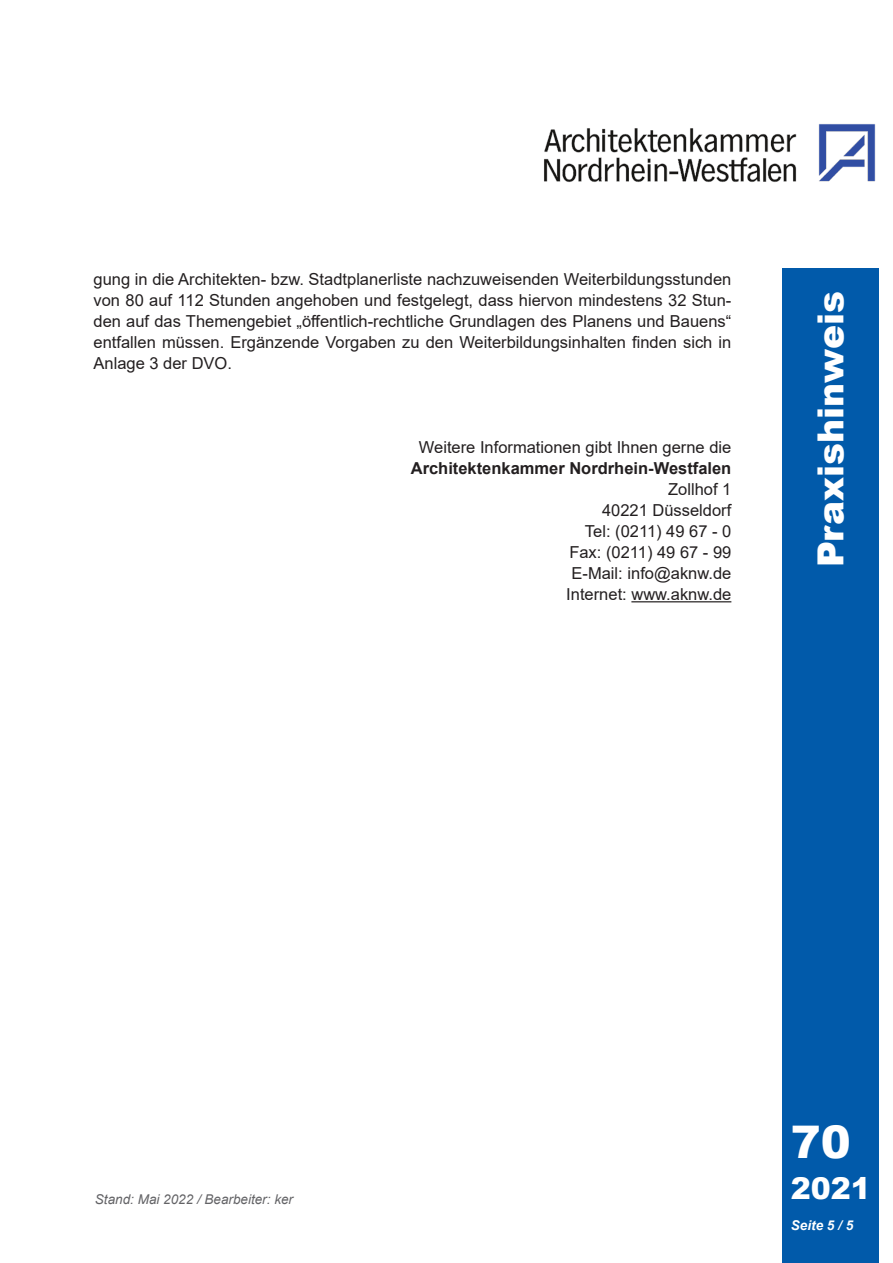
<style>
.page{position:relative;width:893px;height:1263px;background:#fff}
.page>*{position:absolute;margin:0;border:0;box-sizing:border-box;transform-origin:0 0}
.t1{font:900 45px "Arial";color:#fff}
.t2{font:900 36px "Arial";color:#fff}
.t3{font:900 30px "Arial";color:#fff}
.Fließtext{font:16.5px/21px "Arial";color:#231f20;text-align:justify}
.Letzter_Absatz_Info{font:16.5px "Arial";color:#231f20}
.Letzter_Absatz_Info-2{font:700 16.5px "Arial";color:#231f20}
.t4{font:italic 13.5px "Arial";color:#636366}
.t5{font:italic 700 13.5px "Arial";color:#fff}
</style>
<div class="page">
<img style="left:544px;top:124px;width:332px;height:58px">
<div style="left:782px;top:268px;width:96px;height:995px;background:#015aaa"></div>
<hr style="left:631px;top:601px;width:100px;height:1px;background:#231f20">
<p class="Fließtext" style="left:94px;top:269px;width:639px">gung in die Architekten- bzw. Stadtplanerliste nachzuweisenden Weiterbildungsstunden von 80 auf 112 Stunden angehoben und festgelegt, dass hiervon mindestens 32 Stun&shy;den auf das Themengebiet „öffentlich-rechtliche Grundlagen des Planens und Bauens“ entfallen müssen. Ergänzende Vorgaben zu den Weiterbildungsinhalten finden sich in Anlage 3 der DVO.</p>
<p class="Letzter_Absatz_Info" style="left:419px;top:436px;width:314px">Weitere Informationen gibt Ihnen gerne die</p>
<p class="Letzter_Absatz_Info-2" style="left:411px;top:457px;width:322px">Architektenkammer Nordrhein-Westfalen</p>
<p class="Letzter_Absatz_Info" style="left:668px;top:478px;width:65px">Zollhof 1</p>
<p class="Letzter_Absatz_Info" style="left:602px;top:499px;width:131px">40221 Düsseldorf</p>
<p class="Letzter_Absatz_Info" style="left:585px;top:520px;width:148px">Tel: (0211) 49 67 - 0</p>
<p class="Letzter_Absatz_Info" style="left:569px;top:541px;width:164px">Fax: (0211) 49 67 - 99</p>
<p class="Letzter_Absatz_Info" style="left:572px;top:562px;width:161px">E-Mail: info@aknw.de</p>
<p class="Letzter_Absatz_Info" style="left:566px;top:583px;width:167px">Internet: www.aknw.de</p>
<h2 class="t2" style="left:805px;top:567px;width:278px;rotate:-90deg">Praxishinweis</h2>
<p class="t4" style="left:95px;top:1190px;width:200px">Stand: Mai 2022 / Bearbeiter: ker</p>
<h1 class="t1" style="left:791px;top:1109px;width:62px">70</h1>
<h3 class="t3" style="left:791px;top:1167px;width:82px">2021</h3>
<p class="t5" style="left:791px;top:1216px;width:64px">Seite 5 / 5</p>
</div>
